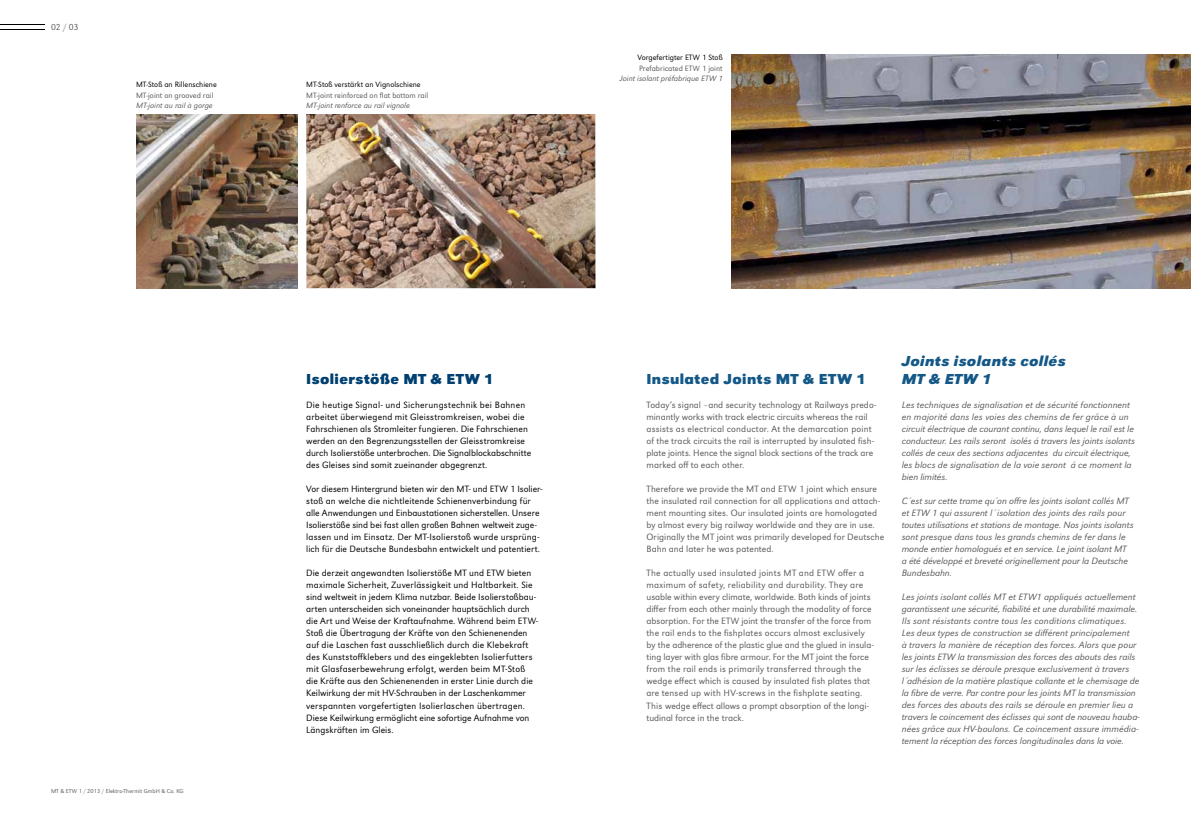
<style>
.page{position:relative;width:1191px;height:817px;background:#fff}
.page>*{position:absolute;margin:0;border:0;box-sizing:border-box;transform-origin:0 0}
.t1{font:italic 700 15px/18px "URW Grotesk";letter-spacing:.03em;color:#145887}
.t2{font:700 15px "URW Grotesk";letter-spacing:.03em;color:#145887}
.t3{font:700 15px "URW Grotesk";letter-spacing:.03em;color:#004071}
.t4{font:italic 300 9.5px/12px "URW Grotesk";color:#58595b}
.t5{font:300 9.5px/12px "URW Grotesk";letter-spacing:.005em;color:#000}
.t6{font:300 9.5px/12px "URW Grotesk";letter-spacing:.005em;color:#58595b}
.t7{font:300 9px "URW Grotesk";color:#58595b}
.t8{font:300 8px "URW Grotesk";color:#58595b}
.t9{font:italic 300 8px "URW Grotesk";color:#58595b}
.t10{font:300 8px "URW Grotesk";color:#000}
.t11{font:300 6px "URW Grotesk";color:#58595b}
</style>
<div class="page">
<hr style="left:0;top:24px;width:45px;height:1px;background:#000">
<hr style="left:0;top:29px;width:45px;height:1px;background:#000">
<img style="left:306px;top:114px;width:289px;height:174px">
<img style="left:136px;top:114px;width:161px;height:174px">
<img style="left:731px;top:55px;width:460px;height:233px">
<p class="t7" style="left:51px;top:22px;width:29px">02 / 03</p>
<p class="t10" style="left:136px;top:80px;width:82px">MT-Stoß an Rillenschiene</p>
<p class="t8" style="left:136px;top:90px;width:79px">MT-joint on grooved rail</p>
<p class="t9" style="left:136px;top:101px;width:78px">MT-joint au rail à gorge</p>
<p class="t10" style="left:306px;top:80px;width:116px">MT-Stoß verstärkt an Vignolschiene</p>
<p class="t8" style="left:306px;top:90px;width:124px">MT-joint reinforced on flat bottom rail</p>
<p class="t9" style="left:306px;top:101px;width:105px">MT-joint renforce au rail vignole</p>
<p class="t10" style="left:637px;top:53px;width:87px">Vorgefertigter ETW 1 Stoß</p>
<p class="t8" style="left:639px;top:63px;width:85px">Prefabricated ETW 1 joint</p>
<p class="t9" style="left:620px;top:74px;width:104px">Joint isolant préfabrique ETW 1</p>
<p class="t11" style="left:51px;top:787px;width:134px">MT &amp; ETW 1 / 2013 / Elektro-Thermit GmbH &amp; Co. KG</p>
<h1 class="t3" style="left:306px;top:370px;width:189px">Isolierstöße MT &amp; ETW 1</h1>
<p class="t5" style="left:306px;top:399px;width:227px">Die heutige Signal- und Sicherungstechnik bei Bahnen arbeitet überwiegend mit Gleisstromkreisen, wobei die Fahrschienen als Stromleiter fungieren. Die Fahrschienen werden an den Begrenzungsstellen der Gleisstromkreise durch Isolierstöße unterbrochen. Die Signalblockabschnitte des Gleises sind somit zueinander abgegrenzt.</p>
<p class="t5" style="left:306px;top:483px;width:238px">Vor diesem Hintergrund bieten wir den MT- und ETW 1 Isolier&shy;stoß an welche die nichtleitende Schienenverbindung für alle Anwendungen und Einbaustationen sicherstellen. Unsere Isolierstöße sind bei fast allen großen Bahnen weltweit zuge&shy;lassen und im Einsatz. Der MT-Isolierstoß wurde ursprüng&shy;lich für die Deutsche Bundesbahn entwickelt und patentiert.</p>
<p class="t5" style="left:306px;top:567px;width:233px">Die derzeit angewandten Isolierstöße MT und ETW bieten maximale Sicherheit, Zuverlässigkeit und Haltbarkeit. Sie sind weltweit in jedem Klima nutzbar. Beide Isolierstoßbau&shy;arten unterscheiden sich voneinander hauptsächlich durch die Art und Weise der Kraftaufnahme. Während beim ETW-Stoß die Übertragung der Kräfte von den Schienenenden auf die Laschen fast ausschließlich durch die Klebekraft des Kunststoffklebers und des eingeklebten Isolierfutters mit Glasfaserbewehrung erfolgt, werden beim MT-Stoß die Kräfte aus den Schienenenden in erster Linie durch die Keilwirkung der mit HV-Schrauben in der Laschenkammer verspannten vorgefertigten Isolierlaschen übertragen.<br>Diese Keilwirkung ermöglicht eine sofortige Aufnahme von Längskräften im Gleis.</p>
<h1 class="t2" style="left:646px;top:370px;width:221px">Insulated Joints MT &amp; ETW 1</h1>
<p class="t6" style="left:646px;top:399px;width:231px">Today’s signal –and security technology at Railways predo&shy;minantly works with track electric circuits whereas the rail assists as electrical conductor. At the demarcation point of the track circuits the rail is interrupted by insulated fish&shy;plate joints. Hence the signal block sections of the track are marked off to each other.</p>
<p class="t6" style="left:646px;top:483px;width:239px">Therefore we provide the MT and ETW 1 joint which ensure the insulated rail connection for all applications and attach&shy;ment mounting sites. Our insulated joints are homologated by almost every big railway worldwide and they are in use.<br>Originally the MT joint was primarily developed for Deutsche Bahn and later he was patented.</p>
<p class="t6" style="left:646px;top:567px;width:229px">The actually used insulated joints MT and ETW offer a maximum of safety, reliability and durability. They are usable within every climate, worldwide. Both kinds of joints differ from each other mainly through the modality of force absorption. For the ETW joint the transfer of the force from the rail ends to the fishplates occurs almost exclusively by the adherence of the plastic glue and the glued in insula&shy;ting layer with glas fibre armour. For the MT joint the force from the rail ends is primarily transferred through the wedge effect which is caused by insulated fish plates that are tensed up with HV-screws in the fishplate seating.<br>This wedge effect allows a prompt absorption of the longi&shy;tudinal force in the track.</p>
<h1 class="t1" style="left:901px;top:352px;width:165px">Joints isolants collés<br>MT &amp; ETW 1</h1>
<p class="t4" style="left:901px;top:399px;width:235px">Les techniques de signalisation et de sécurité fonctionnent en majorité dans les voies des chemins de fer grâce à un circuit électrique de courant continu, dans lequel le rail est le conducteur. Les rails seront isolés á travers les joints isolants collés de ceux des sections adjacentes du circuit électrique, les blocs de signalisation de la voie seront á ce moment la bien limités.</p>
<p class="t4" style="left:901px;top:495px;width:233px">C´est sur cette trame qu´on offre les joints isolant collés MT et ETW 1 qui assurent l´isolation des joints des rails pour toutes utilisations et stations de montage. Nos joints isolants sont presque dans tous les grands chemins de fer dans le monde entier homologués et en service. Le joint isolant MT a été développé et breveté originellement pour la Deutsche Bundesbahn.</p>
<p class="t4" style="left:901px;top:591px;width:239px">Les joints isolant collés MT et ETW1 appliqués actuellement garantissent une sécurité, fiabilité et une durabilité maximale.<br>Ils sont résistants contre tous les conditions climatiques.<br>Les deux types de construction se différent principalement<br>à travers la manière de réception des forces. Alors que pour les joints ETW la transmission des forces des abouts des rails sur les éclisses se déroule presque exclusivement à travers l´adhésion de la matière plastique collante et le chemisage de la fibre de verre. Par contre pour les joints MT la transmission des forces des abouts des rails se déroule en premier lieu a travers le coincement des éclisses qui sont de nouveau hauba&shy;nées grâce aux HV-boulons. Ce coincement assure immédia&shy;tement la réception des forces longitudinales dans la voie.</p>
</div>
